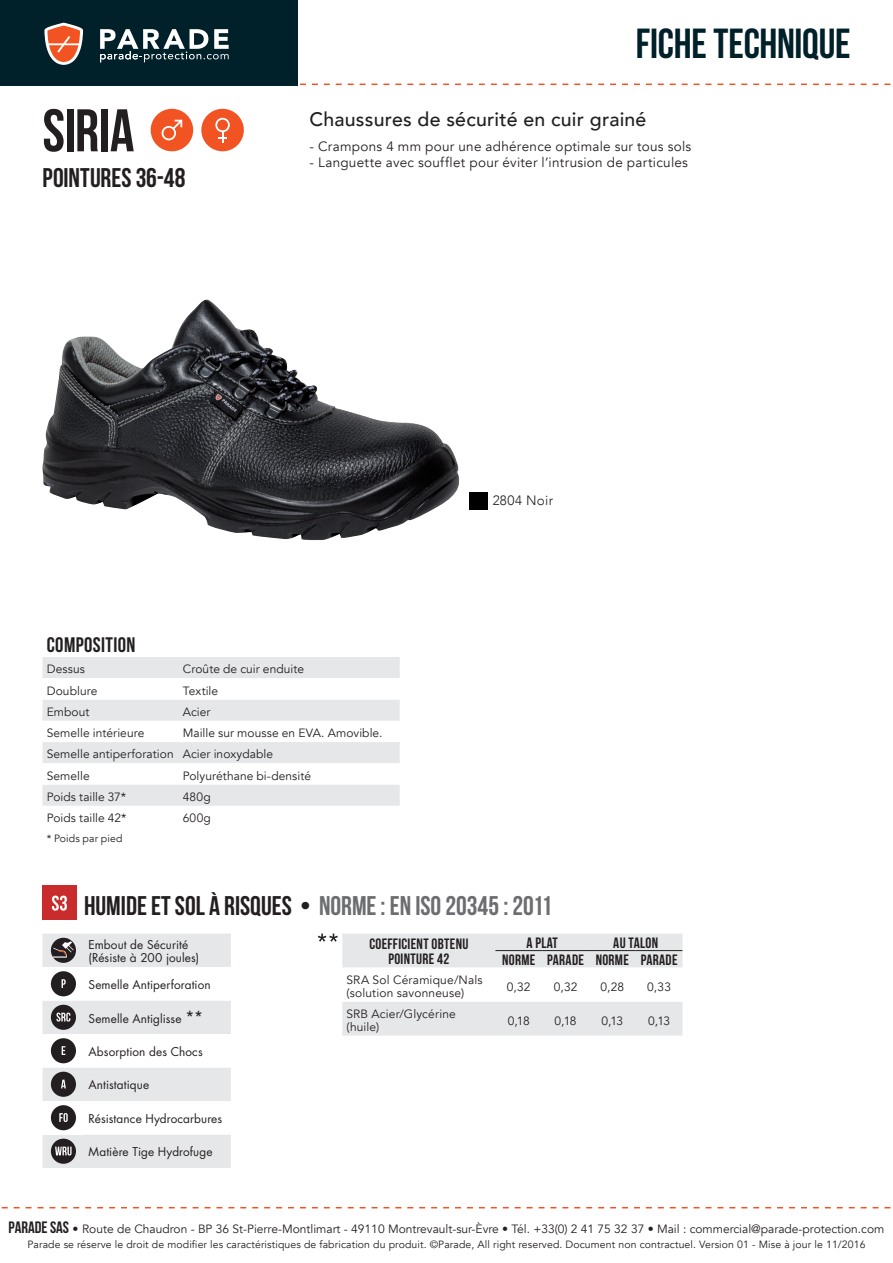
<style>
.page{position:relative;width:893px;height:1263px;background:#fff}
.page>*{position:absolute;margin:0;border:0;box-sizing:border-box;transform-origin:0 0}
.t1{font:700 60px "Bebas Neue";color:#231f20}
.t2{font:700 42px "Bebas Neue";letter-spacing:-.005em;color:#00202a}
.t3{font:700 27px "Bebas Neue";color:#6c6d70}
.t4{font:700 27px "Bebas Neue";letter-spacing:-.005em;color:#231f20}
.t5{font:700 21px "Bebas Neue";letter-spacing:.02em;color:#231f20}
.t6{font:500 19.5px "Avenir";letter-spacing:.01em;color:#231f20}
.t7{font:700 15px/15px "Bebas Neue";letter-spacing:.02em;color:#231f20;text-align:center}
.t8{font:13.5px "Avenir";letter-spacing:.02em;color:#231f20}
.t9{font:300 13.5px "Avenir";letter-spacing:.02em;color:#231f20}
.t10{font:12px/21.3px "Avenir";letter-spacing:.005em;color:#231f20}
.t11{font:11.85px/13.4px "Futura Std";letter-spacing:.01em;color:#231f20}
.t12{font:10.5px "Avenir";letter-spacing:.01em;color:#231f20}
.s1{color:#231f20}
.s2{font-size:16.2px}
.s3{font-family:"Bebas Neue";font-weight:700;font-size:16.5px}
</style>
<div class="page">
<svg style="left:1px;top:1207px;width:890px;height:1px"></svg>
<svg style="left:300px;top:84px;width:591px;height:1px"></svg>
<div style="left:0;top:0;width:298px;height:85px;background:#00202a"></div>
<svg style="left:44px;top:23px;width:39px;height:42px"></svg>
<svg style="left:100px;top:29px;width:129px;height:33px"></svg>
<div style="left:151px;top:109px;width:42px;height:42px;background:#f15422;border-radius:50%"></div>
<svg style="left:162px;top:120px;width:20px;height:20px"></svg>
<div style="left:201px;top:109px;width:43px;height:42px;background:#f15422;border-radius:50%"></div>
<svg style="left:215px;top:118px;width:15px;height:24px"></svg>
<img style="left:42px;top:299px;width:418px;height:241px">
<img style="left:470px;top:492px;width:17px;height:17px">
<div style="left:43px;top:657px;width:357px;height:21px;background:#e6e7e9"></div>
<svg style="left:43px;top:700px;width:357px;height:106px;fill:#e6e7e9"></svg>
<div style="left:43px;top:885px;width:34px;height:34px;background:#c82c2c"></div>
<svg style="left:52px;top:895px;width:15px;height:16px"></svg>
<svg style="left:43px;top:933px;width:188px;height:235px"></svg>
<svg style="left:318px;top:933px;width:364px;height:103px"></svg>
<h1 class="t1" style="left:43px;top:98px;width:93px">SIRIA</h1>
<h3 class="t4" style="left:43px;top:163px;width:59px">POINTURES</h3>
<h3 class="t4" style="left:136px;top:163px;width:51px">36-48</h3>
<h2 class="t2" style="left:636px;top:21px;width:216px">FICHE TECHNIQUE</h2>
<h3 class="t6" style="left:310px;top:102px;width:338px">Chaussures de sécurité en cuir grainé</h3>
<p class="t8" style="left:310px;top:138px;width:383px">- Crampons 4 mm pour une adhérence optimale sur tous sols</p>
<p class="t8" style="left:310px;top:155px;width:380px">- Languette avec soufflet pour éviter l’intrusion de particules</p>
<p class="t9" style="left:493px;top:492px;width:62px">2804 Noir</p>
<h3 class="t5" style="left:47px;top:633px;width:90px">COMPOSITION</h3>
<p class="t10" style="left:47px;top:659px;width:40px">Dessus</p>
<p class="t10" style="left:183px;top:659px;width:123px">Croûte de cuir enduite</p>
<p class="t10" style="left:47px;top:680px;width:52px">Doublure</p>
<p class="t10" style="left:183px;top:680px;width:37px">Textile</p>
<p class="t10" style="left:47px;top:701px;width:44px">Embout</p>
<p class="t10" style="left:183px;top:701px;width:29px">Acier</p>
<p class="t10" style="left:47px;top:722px;width:99px">Semelle intérieure</p>
<p class="t10" style="left:47px;top:722px;width:337px;text-indent:136px">Maille sur mousse en EVA. Amovible.<br>Semelle antiperforation Acier inoxydable<br>Semelle</p>
<p class="t10" style="left:183px;top:765px;width:130px">Polyuréthane bi-densité</p>
<p class="t10" style="left:47px;top:786px;width:81px">Poids taille 37*</p>
<p class="t10" style="left:183px;top:786px;width:29px">480g</p>
<p class="t10" style="left:47px;top:807px;width:81px">Poids taille 42*</p>
<p class="t10" style="left:183px;top:807px;width:30px">600g</p>
<p class="t12" style="left:47px;top:832px;width:77px">* Poids par pied</p>
<h3 class="t3" style="left:84px;top:891px;width:470px"><span class="s1">HUMIDE ET SOL À RISQUES •</span> NORME : EN ISO 20345 : 2011</h3>
<p class="t11" style="left:89px;top:938px;width:112px">Embout de Sécurité (Résiste à 200 joules)</p>
<p class="t11" style="left:89px;top:978px;width:124px">Semelle Antiperforation</p>
<p class="t11" style="left:89px;top:1011px;width:116px">Semelle Antiglisse <span class="s2">**</span></p>
<p class="t11" style="left:89px;top:1045px;width:116px">Absorption des Chocs</p>
<p class="t11" style="left:89px;top:1078px;width:62px">Antistatique</p>
<p class="t11" style="left:89px;top:1112px;width:135px">Résistance Hydrocarbures</p>
<p class="t11" style="left:89px;top:1145px;width:126px">Matière Tige Hydrofuge</p>
<p class="t7" style="left:502px;top:934px;width:177px;line-height:17.2px;text-align:left;text-indent:111px">AU TALON<br>NORME PARADE NORME PARADE</p>
<p class="t7" style="left:369px;top:936px;width:101px">COEFFICIENT OBTENU<br>POINTURE 42</p>
<p class="t7" style="left:526px;top:935px;width:33px">A PLAT</p>
<p class="t10" style="left:347px;top:973px;width:138px;line-height:13.5px">SRA Sol Céramique/Nals (solution savonneuse)</p>
<p class="t10" style="left:507px;top:976px;width:25px">0,32</p>
<p class="t10" style="left:554px;top:976px;width:25px">0,32</p>
<p class="t10" style="left:600px;top:976px;width:25px">0,28</p>
<p class="t10" style="left:647px;top:976px;width:25px">0,33</p>
<p class="t10" style="left:347px;top:1007px;width:111px;line-height:13.5px">SRB Acier/Glycérine (huile)</p>
<p class="t10" style="left:508px;top:1010px;width:24px">0,18</p>
<p class="t10" style="left:554px;top:1010px;width:24px">0,18</p>
<p class="t10" style="left:601px;top:1010px;width:23px">0,13</p>
<p class="t10" style="left:648px;top:1010px;width:23px">0,13</p>
<p class="t10" style="left:9px;top:1218px;width:877px"><span class="s3">PARADE SAS</span> • Route de Chaudron - BP 36 St-Pierre-Montlimart - 49110 Montrevault-sur-Èvre • Tél. +33(0) 2 41 75 32 37 • Mail : commercial@parade-protection.com</p>
<p class="t12" style="left:27px;top:1238px;width:840px">Parade se réserve le droit de modifier les caractéristiques de fabrication du produit. ©Parade, All right reserved. Document non contractuel. Version 01 - Mise à jour le 11/2016</p>
</div>
